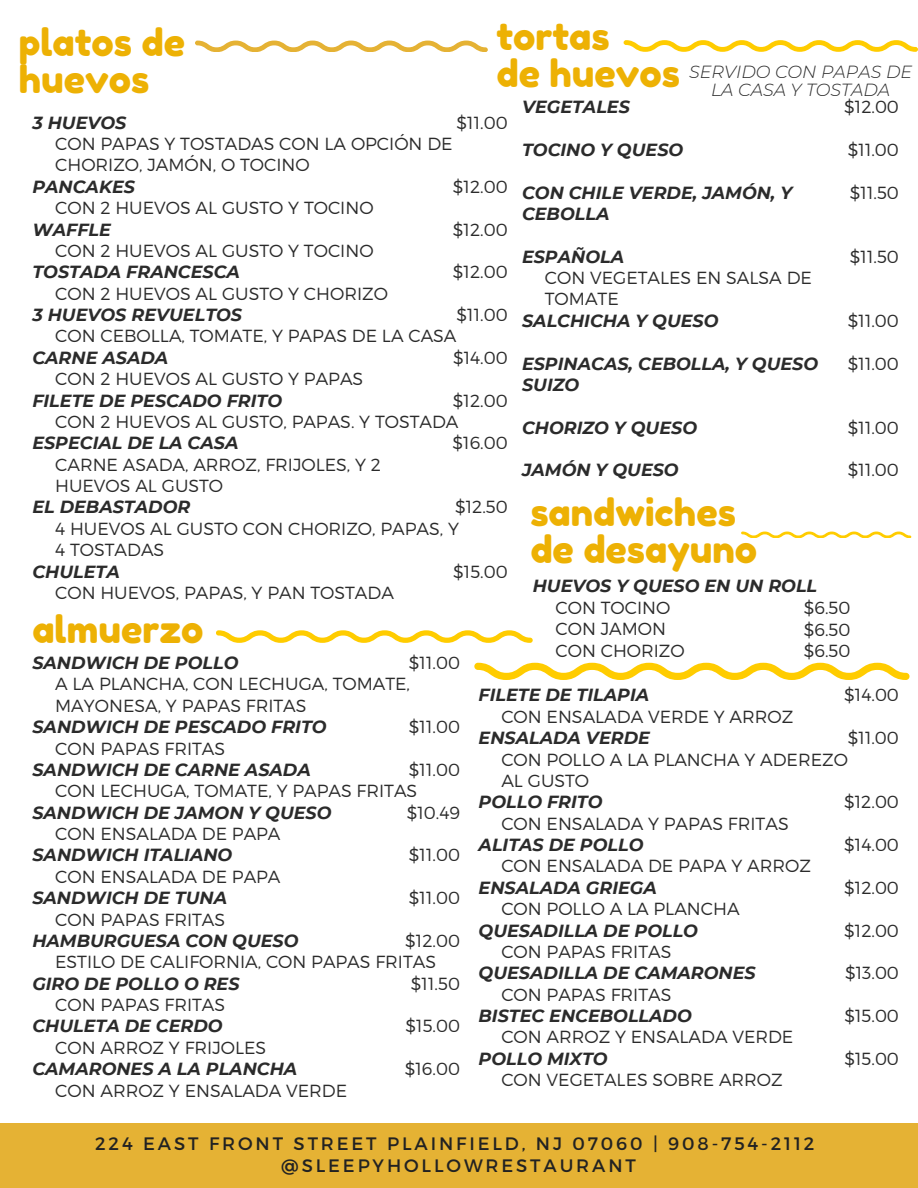
<style>
.page{position:relative;width:918px;height:1188px;background:#e5b234}
.page>*{position:absolute;margin:0;border:0;box-sizing:border-box;transform-origin:0 0}
.t1{font:37.2px/37.2px "Fredoka One";color:#edb104}
.t2{font:18px/22.5px "Montserrat";letter-spacing:.16em;color:#222;text-align:center}
.t3{font:300 17.55px/21.3px "Montserrat";color:#2b2b2b}
.t4{font:italic 700 17.55px/21.3px "Montserrat";color:#2b2b2b}
.t5{font:italic 300 17.55px "Montserrat";color:#2b2b2b}
</style>
<div class="page">
<div style="left:0;top:0;width:918px;height:1123px;background:#fff"></div>
<svg style="left:195px;top:41px;width:293px;height:11px"></svg>
<svg style="left:741px;top:532px;width:170px;height:6px"></svg>
<svg style="left:624px;top:40px;width:294px;height:12px"></svg>
<svg style="left:216px;top:630px;width:317px;height:13px"></svg>
<svg style="left:474px;top:663px;width:435px;height:17px"></svg>
<h2 class="t1" style="left:496px;top:18px;width:185px">tortas<br>de huevos</h2>
<p class="t1" style="left:19px;top:24px;width:168px">platos de huevos</p>
<p class="t4" style="left:32px;top:112px;width:96px">3 HUEVOS</p>
<p class="t3" style="left:55px;top:132px;width:399px">CON PAPAS Y TOSTADAS CON LA OPCIÓN DE<br>CHORIZO, JAMÓN, O TOCINO</p>
<p class="t4" style="left:32px;top:176px;width:104px">PANCAKES</p>
<p class="t3" style="left:55px;top:196px;width:320px">CON 2 HUEVOS AL GUSTO Y TOCINO</p>
<p class="t4" style="left:32px;top:219px;width:80px">WAFFLE</p>
<p class="t3" style="left:55px;top:239px;width:320px">CON 2 HUEVOS AL GUSTO Y TOCINO</p>
<p class="t4" style="left:32px;top:261px;width:209px">TOSTADA FRANCESCA</p>
<p class="t3" style="left:55px;top:282px;width:334px">CON 2 HUEVOS AL GUSTO Y CHORIZO</p>
<p class="t4" style="left:32px;top:304px;width:211px">3 HUEVOS REVUELTOS</p>
<p class="t3" style="left:55px;top:325px;width:403px">CON CEBOLLA, TOMATE, Y PAPAS DE LA CASA</p>
<p class="t4" style="left:32px;top:347px;width:137px">CARNE ASADA</p>
<p class="t3" style="left:55px;top:367px;width:310px">CON 2 HUEVOS AL GUSTO Y PAPAS</p>
<p class="t4" style="left:32px;top:390px;width:251px">FILETE DE PESCADO FRITO</p>
<p class="t3" style="left:55px;top:410px;width:405px">CON 2 HUEVOS AL GUSTO, PAPAS. Y TOSTADA</p>
<p class="t4" style="left:32px;top:432px;width:208px">ESPECIAL DE LA CASA</p>
<p class="t3" style="left:55px;top:453px;width:327px">CARNE ASADA, ARROZ, FRIJOLES, Y 2<br>HUEVOS AL GUSTO</p>
<p class="t4" style="left:32px;top:496px;width:159px">EL DEBASTADOR</p>
<p class="t3" style="left:55px;top:517px;width:405px">4 HUEVOS AL GUSTO CON CHORIZO, PAPAS, Y<br>4 TOSTADAS</p>
<p class="t4" style="left:32px;top:561px;width:89px">CHULETA</p>
<p class="t3" style="left:55px;top:581px;width:340px">CON HUEVOS, PAPAS, Y PAN TOSTADA</p>
<p class="t5" style="left:689px;top:61px;width:225px">SERVIDO CON PAPAS DE</p>
<p class="t5" style="left:711px;top:79px;width:181px">LA CASA Y TOSTADA</p>
<p class="t3" style="left:844px;top:95px;width:56px">$12.00</p>
<p class="t3" style="left:848px;top:138px;width:53px">$11.00</p>
<p class="t3" style="left:850px;top:181px;width:51px">$11.50</p>
<p class="t4" style="left:522px;top:96px;width:109px">VEGETALES</p>
<p class="t4" style="left:522px;top:139px;width:163px">TOCINO Y QUESO</p>
<p class="t4" style="left:522px;top:182px;width:272px">CON CHILE VERDE, JAMÓN, Y<br>CEBOLLA</p>
<p class="t4" style="left:522px;top:246px;width:104px">ESPAÑOLA</p>
<p class="t3" style="left:545px;top:266px;width:269px">CON VEGETALES EN SALSA DE<br>TOMATE</p>
<p class="t4" style="left:522px;top:310px;width:198px">SALCHICHA Y QUESO</p>
<p class="t4" style="left:522px;top:353px;width:298px">ESPINACAS, CEBOLLA, Y QUESO<br>SUIZO</p>
<p class="t4" style="left:522px;top:417px;width:177px">CHORIZO Y QUESO</p>
<p class="t4" style="left:522px;top:460px;width:158px">JAMÓN Y QUESO</p>
<h1 class="t3" style="left:457px;top:111px;width:53px">$11.00</h1>
<h1 class="t3" style="left:453px;top:175px;width:56px">$12.00</h1>
<p class="t3" style="left:453px;top:218px;width:56px">$12.00</p>
<p class="t3" style="left:453px;top:261px;width:56px">$12.00</p>
<h2 class="t3" style="left:457px;top:303px;width:53px">$11.00</h2>
<h2 class="t3" style="left:453px;top:346px;width:56px">$14.00</h2>
<h2 class="t3" style="left:453px;top:389px;width:56px">$12.00</h2>
<p class="t3" style="left:453px;top:432px;width:57px">$16.00</p>
<p class="t3" style="left:850px;top:245px;width:51px">$11.50</p>
<p class="t3" style="left:848px;top:309px;width:53px">$11.00</p>
<p class="t3" style="left:848px;top:352px;width:53px">$11.00</p>
<h1 class="t3" style="left:848px;top:416px;width:53px">$11.00</h1>
<p class="t3" style="left:848px;top:459px;width:53px">$11.00</p>
<h2 class="t1" style="left:530px;top:493px;width:228px">sandwiches de desayuno</h2>
<p class="t3" style="left:455px;top:496px;width:54px">$12.50</p>
<p class="t3" style="left:453px;top:560px;width:56px">$15.00</p>
<p class="t4" style="left:533px;top:575px;width:286px">HUEVOS Y QUESO EN UN ROLL</p>
<p class="t3" style="left:555px;top:596px;width:116px">CON TOCINO</p>
<p class="t3" style="left:555px;top:617px;width:112px">CON JAMON</p>
<p class="t3" style="left:555px;top:639px;width:131px">CON CHORIZO</p>
<p class="t3" style="left:804px;top:597px;width:48px">$6.50</p>
<p class="t3" style="left:804px;top:618px;width:48px">$6.50</p>
<h1 class="t3" style="left:804px;top:639px;width:48px">$6.50</h1>
<h2 class="t1" style="left:32px;top:611px;width:173px">almuerzo</h2>
<p class="t3" style="left:409px;top:651px;width:53px">$11.00</p>
<p class="t4" style="left:32px;top:652px;width:208px">SANDWICH DE POLLO</p>
<p class="t3" style="left:55px;top:673px;width:356px">A LA PLANCHA, CON LECHUGA, TOMATE,<br>MAYONESA, Y PAPAS FRITAS</p>
<p class="t4" style="left:32px;top:716px;width:296px">SANDWICH DE PESCADO FRITO</p>
<p class="t3" style="left:55px;top:737px;width:172px">CON PAPAS FRITAS</p>
<p class="t4" style="left:32px;top:759px;width:280px">SANDWICH DE CARNE ASADA</p>
<p class="t3" style="left:55px;top:780px;width:364px">CON LECHUGA, TOMATE, Y PAPAS FRITAS</p>
<p class="t4" style="left:32px;top:802px;width:301px">SANDWICH DE JAMON Y QUESO</p>
<p class="t3" style="left:55px;top:822px;width:227px">CON ENSALADA DE PAPA</p>
<p class="t4" style="left:32px;top:845px;width:202px">SANDWICH ITALIANO</p>
<p class="t3" style="left:55px;top:865px;width:227px">CON ENSALADA DE PAPA</p>
<p class="t4" style="left:32px;top:887px;width:196px">SANDWICH DE TUNA</p>
<p class="t3" style="left:55px;top:908px;width:172px">CON PAPAS FRITAS</p>
<p class="t4" style="left:32px;top:930px;width:268px">HAMBURGUESA CON QUESO</p>
<p class="t3" style="left:55px;top:951px;width:382px">ESTILO DE CALIFORNIA, CON PAPAS FRITAS</p>
<p class="t4" style="left:32px;top:973px;width:209px">GIRO DE POLLO O RES</p>
<p class="t3" style="left:55px;top:993px;width:172px">CON PAPAS FRITAS</p>
<p class="t4" style="left:32px;top:1016px;width:192px">CHULETA DE CERDO</p>
<p class="t3" style="left:55px;top:1036px;width:213px">CON ARROZ Y FRIJOLES</p>
<p class="t4" style="left:32px;top:1058px;width:266px">CAMARONES A LA PLANCHA</p>
<p class="t3" style="left:55px;top:1079px;width:294px">CON ARROZ Y ENSALADA VERDE</p>
<p class="t3" style="left:844px;top:684px;width:56px">$14.00</p>
<p class="t3" style="left:848px;top:726px;width:53px">$11.00</p>
<p class="t4" style="left:479px;top:684px;width:172px">FILETE DE TILAPIA</p>
<p class="t3" style="left:501px;top:705px;width:294px">CON ENSALADA VERDE Y ARROZ</p>
<p class="t4" style="left:479px;top:727px;width:173px">ENSALADA VERDE</p>
<p class="t3" style="left:501px;top:748px;width:348px">CON POLLO A LA PLANCHA Y ADEREZO<br>AL GUSTO</p>
<p class="t4" style="left:479px;top:791px;width:125px">POLLO FRITO</p>
<p class="t3" style="left:501px;top:812px;width:289px">CON ENSALADA Y PAPAS FRITAS</p>
<p class="t4" style="left:479px;top:834px;width:166px">ALITAS DE POLLO</p>
<p class="t3" style="left:501px;top:855px;width:311px">CON ENSALADA DE PAPA Y ARROZ</p>
<p class="t4" style="left:479px;top:877px;width:180px">ENSALADA GRIEGA</p>
<p class="t3" style="left:501px;top:897px;width:240px">CON POLLO A LA PLANCHA</p>
<p class="t4" style="left:479px;top:920px;width:221px">QUESADILLA DE POLLO</p>
<p class="t3" style="left:501px;top:940px;width:172px">CON PAPAS FRITAS</p>
<p class="t4" style="left:479px;top:962px;width:279px">QUESADILLA DE CAMARONES</p>
<p class="t3" style="left:501px;top:983px;width:172px">CON PAPAS FRITAS</p>
<p class="t4" style="left:479px;top:1005px;width:215px">BISTEC ENCEBOLLADO</p>
<p class="t3" style="left:501px;top:1026px;width:294px">CON ARROZ Y ENSALADA VERDE</p>
<p class="t4" style="left:479px;top:1048px;width:131px">POLLO MIXTO</p>
<p class="t3" style="left:501px;top:1068px;width:283px">CON VEGETALES SOBRE ARROZ</p>
<p class="t3" style="left:409px;top:715px;width:53px">$11.00</p>
<p class="t3" style="left:409px;top:758px;width:53px">$11.00</p>
<p class="t3" style="left:407px;top:801px;width:55px">$10.49</p>
<p class="t3" style="left:409px;top:844px;width:53px">$11.00</p>
<p class="t3" style="left:409px;top:886px;width:53px">$11.00</p>
<p class="t3" style="left:405px;top:929px;width:56px">$12.00</p>
<p class="t3" style="left:411px;top:972px;width:51px">$11.50</p>
<p class="t3" style="left:405px;top:1015px;width:56px">$15.00</p>
<p class="t3" style="left:405px;top:1057px;width:57px">$16.00</p>
<p class="t3" style="left:844px;top:790px;width:56px">$12.00</p>
<p class="t3" style="left:844px;top:833px;width:56px">$14.00</p>
<p class="t3" style="left:844px;top:876px;width:56px">$12.00</p>
<p class="t3" style="left:844px;top:919px;width:56px">$12.00</p>
<p class="t3" style="left:845px;top:961px;width:55px">$13.00</p>
<p class="t3" style="left:844px;top:1004px;width:56px">$15.00</p>
<p class="t3" style="left:844px;top:1047px;width:56px">$15.00</p>
<p class="t2" style="left:95px;top:1131px;width:721px">224 EAST FRONT STREET PLAINFIELD, NJ 07060 | 908-754-2112 @SLEEPYHOLLOWRESTAURANT</p>
</div>
